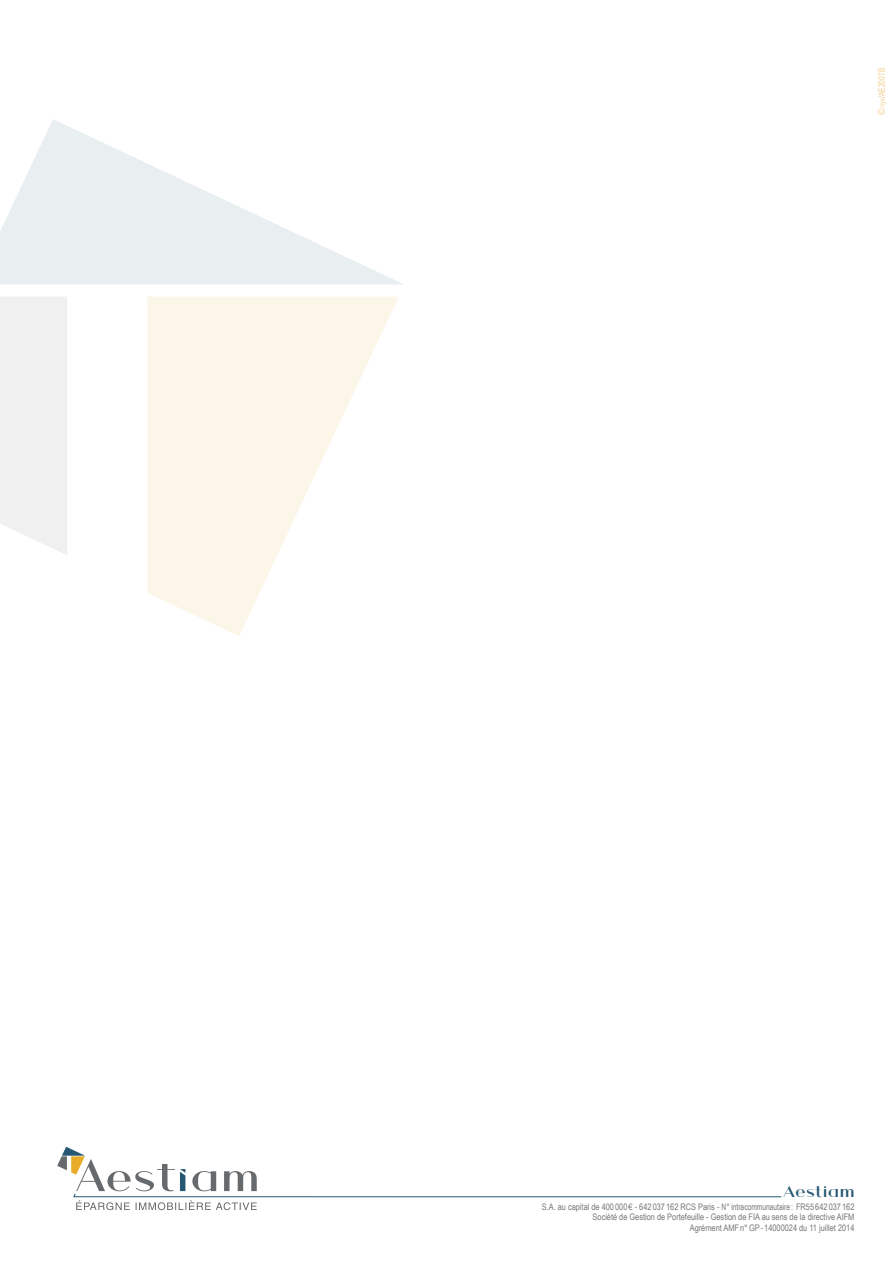
<style>
.page{position:relative;width:893px;height:1263px;background:#fff}
.page>*{position:absolute;margin:0;border:0;box-sizing:border-box;transform-origin:0 0}
.t1{font:16.5px "Athena";color:#265873;scale:1.13 1}
.t2{font:9px/10.5px "Arial Narrow";color:#757679;text-align:right}
.t3{font:9px "Arial";color:#f3d192}
.s1{font-size:7.5px}
</style>
<div class="page">
<svg style="left:57px;top:1147px;width:725px;height:63px"></svg>
<svg style="left:0;top:119px;width:404px;height:166px;fill:#e9eef1"></svg>
<svg style="left:147px;top:297px;width:252px;height:339px;fill:#fcf6e9"></svg>
<div style="left:0;top:297px;width:67px;height:258px;background:#f0f0f0"></div>
<p class="t3" style="left:875px;top:115px;width:48px;rotate:-90deg">©<span class="s1">nyx</span>/AE2007B</p>
<p class="t1" style="left:783px;top:1180px;width:65px">Aestiam</p>
<p class="t2" style="left:542px;top:1201px;width:314px">S.A. au capital de 400 000 € - 642 037 162 RCS Paris - N° intracommunautaire : FR55 642 037 162<br>Société de Gestion de Portefeuille - Gestion de FIA au sens de la directive AIFM<br>Agrément AMFn°GP- 14000024 du 11 juillet 2014</p>
</div>
